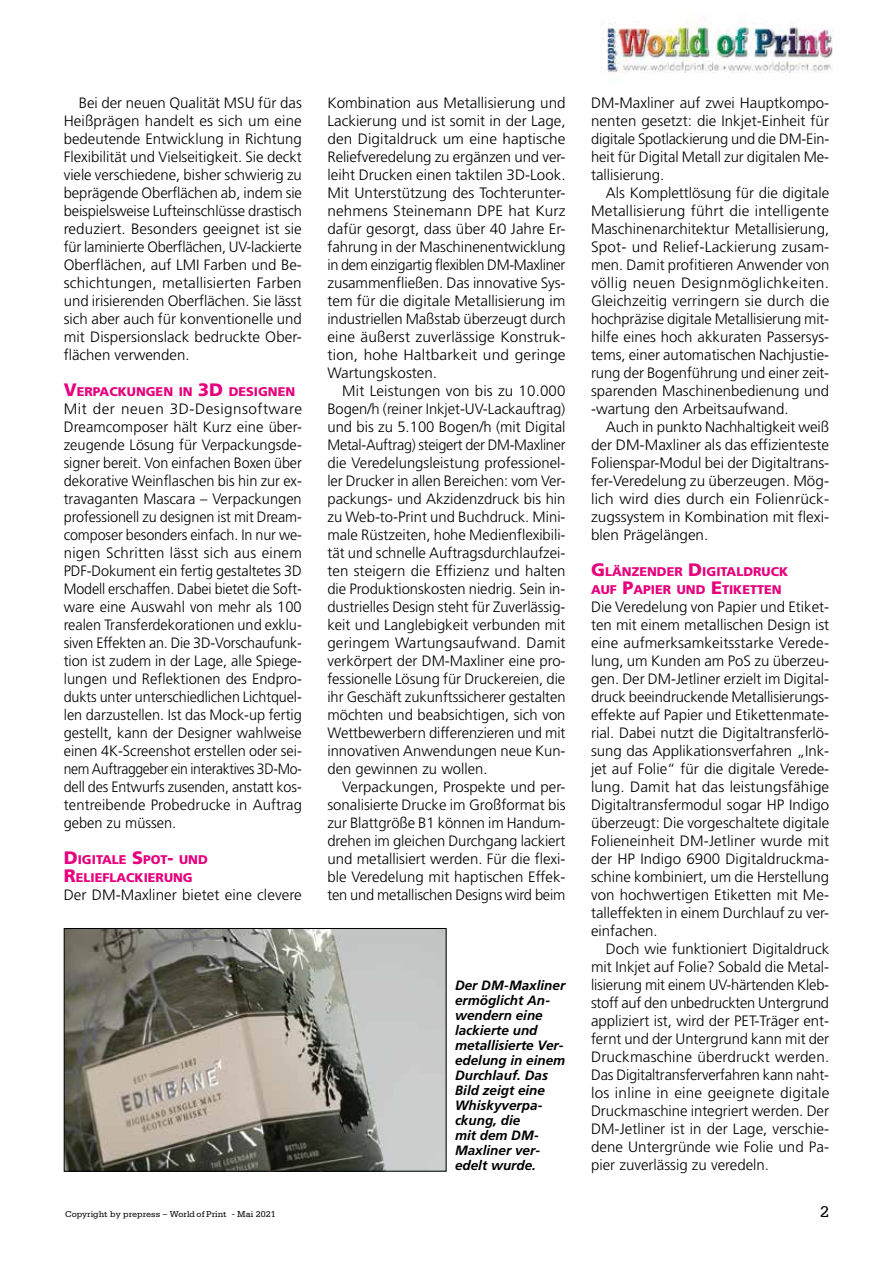
<style>
.page{position:relative;width:893px;height:1263px;background:#fff}
.page>*{position:absolute;margin:0;border:0;box-sizing:border-box;transform-origin:0 0}
.t1{font:16.5px "Serifa";color:#000}
.t2{font:300 15px/18px "Frutiger";color:#000;text-align:justify}
.t3{font:italic 700 13.5px/15px "Frutiger";color:#000}
.t4{font:900 12.6px/18px "Frutiger";color:#e6007d}
.t5{font:9px "Serifa";color:#000}
.s1{font-size:18px}
</style>
<div class="page">
<img style="left:66px;top:930px;width:378px;height:239px">
<div style="left:64px;top:928px;width:382px;height:243px;border:1px solid #000"></div>
<img style="left:602px;top:13px;width:231px;height:68px">
<p class="t2" style="left:64px;top:94px;width:240px;text-indent:15px">Bei der neuen Qualität MSU für das Heißprägen handelt es sich um eine bedeutende Entwicklung in Richtung Flexibilität und Vielseitigkeit. Sie deckt viele verschiedene, bisher schwierig zu beprägende Oberflächen ab, indem sie beispielsweise Lufteinschlüsse drastisch reduziert. Besonders geeignet ist sie für laminierte Oberflächen, UV-lackierte Oberflächen, auf LMI Farben und Be&shy;schichtungen, metallisierten Farben und irisierenden Oberflächen. Sie lässt sich aber auch für konventionelle und mit Dispersionslack bedruckte Ober&shy;flächen verwenden.</p>
<p class="t4" style="left:64px;top:382px;width:233px"><span class="s1">V</span>ERPACKUNGEN IN <span class="s1">3D</span> DESIGNEN</p>
<p class="t2" style="left:64px;top:400px;width:240px">Mit der neuen 3D-Designsoftware Dreamcomposer hält Kurz eine über&shy;zeugende Lösung für Verpackungsde&shy;signer bereit. Von einfachen Boxen über dekorative Weinflaschen bis hin zur ex&shy;travaganten Mascara – Verpackungen professionell zu designen ist mit Dream&shy;composer besonders einfach. In nur we&shy;nigen Schritten lässt sich aus einem PDF-Dokument ein fertig gestaltetes 3D Modell erschaffen. Dabei bietet die Soft&shy;ware eine Auswahl von mehr als 100 realen Transferdekorationen und exklu&shy;siven Effekten an. Die 3D-Vorschaufunk&shy;tion ist zudem in der Lage, alle Spiege&shy;lungen und Reflektionen des Endpro&shy;dukts unter unterschiedlichen Lichtquel&shy;len darzustellen. Ist das Mock-up fertig gestellt, kann der Designer wahlweise einen 4K-Screenshot erstellen oder sei&shy;nem Auftraggeber ein interaktives 3D-Mo&shy;dell des Entwurfs zusenden, anstatt kos&shy;tentreibende Probedrucke in Auftrag geben zu müssen.</p>
<p class="t4" style="left:64px;top:850px;width:144px"><span class="s1">D</span>IGITALE <span class="s1">S</span>POT<span class="s1">-</span> UND<br><span class="s1">R</span>ELIEFLACKIERUNG</p>
<p class="t2" style="left:64px;top:886px;width:240px">Der DM-Maxliner bietet eine clevere</p>
<p class="t2" style="left:327px;top:94px;width:240px">Kombination aus Metallisierung und Lackierung und ist somit in der Lage, den Digitaldruck um eine haptische Reliefveredelung zu ergänzen und ver&shy;leiht Drucken einen taktilen 3D-Look.<br>Mit Unterstützung des Tochterunter&shy;nehmens Steinemann DPE hat Kurz dafür gesorgt, dass über 40 Jahre Er&shy;fahrung in der Maschinenentwicklung in dem einzigartig flexiblen DM-Maxliner zusammenfließen. Das innovative Sys&shy;tem für die digitale Metallisierung im industriellen Maßstab überzeugt durch eine äußerst zuverlässige Konstruk&shy;tion, hohe Haltbarkeit und geringe Wartungskosten.</p>
<p class="t2" style="left:327px;top:382px;width:240px;text-indent:15px">Mit Leistungen von bis zu 10.000<br>Bogen/h (reiner Inkjet-UV-Lackauftrag) und bis zu 5.100 Bogen/h (mit Digital Metal-Auftrag) steigert der DM-Maxliner die Veredelungsleistung professionel&shy;ler Drucker in allen Bereichen: vom Ver&shy;packungs- und Akzidenzdruck bis hin zu Web-to-Print und Buchdruck. Mini&shy;male Rüstzeiten, hohe Medienflexibili&shy;tät und schnelle Auftragsdurchlaufzei&shy;ten steigern die Effizienz und halten die Produktionskosten niedrig. Sein in&shy;dustrielles Design steht für Zuverlässig&shy;keit und Langlebigkeit verbunden mit geringem Wartungsaufwand. Damit verkörpert der DM-Maxliner eine pro&shy;fessionelle Lösung für Druckereien, die ihr Geschäft zukunftssicherer gestalten möchten und beabsichtigen, sich von Wettbewerbern differenzieren und mit innovativen Anwendungen neue Kun&shy;den gewinnen zu wollen.</p>
<p class="t2" style="left:327px;top:778px;width:240px;text-indent:15px">Verpackungen, Prospekte und per&shy;sonalisierte Drucke im Großformat bis zur Blattgröße B1 können im Handum&shy;drehen im gleichen Durchgang lackiert und metallisiert werden. Für die flexi&shy;ble Veredelung mit haptischen Effek&shy;ten und metallischen Designs wird beim</p>
<p class="t3" style="left:455px;top:978px;width:112px">Der DM-Maxliner ermöglicht An&shy;wendern eine lackierte und metallisierte Ver&shy;edelung in einem<br>Durchlauf. Das<br>Bild zeigt eine<br>Whiskyverpa&shy;ckung, die<br>mit dem DM-<br>Maxliner ver&shy;edelt wurde.</p>
<p class="t2" style="left:591px;top:94px;width:240px">DM-Maxliner auf zwei Hauptkompo&shy;nenten gesetzt: die Inkjet-Einheit für digitale Spotlackierung und die DM-Ein&shy;heit für Digital Metall zur digitalen Me&shy;tallisierung.</p>
<p class="t2" style="left:591px;top:184px;width:240px;text-indent:15px">Als Komplettlösung für die digitale Metallisierung führt die intelligente Maschinenarchitektur Metallisierung, Spot- und Relief-Lackierung zusam&shy;men. Damit profitieren Anwender von völlig neuen Designmöglichkeiten.<br>Gleichzeitig verringern sie durch die hochpräzise digitale Metallisierung mit&shy;hilfe eines hoch akkuraten Passersys&shy;tems, einer automatischen Nachjustie&shy;rung der Bogenführung und einer zeit&shy;sparenden Maschinenbedienung und -wartung den Arbeitsaufwand.</p>
<p class="t2" style="left:591px;top:418px;width:240px;text-indent:15px">Auch in punkto Nachhaltigkeit weiß der DM-Maxliner als das effizienteste Folienspar-Modul bei der Digitaltrans&shy;fer-Veredelung zu überzeugen. Mög&shy;lich wird dies durch ein Folienrück&shy;zugssystem in Kombination mit flexi&shy;blen Prägelängen.</p>
<p class="t4" style="left:591px;top:562px;width:199px"><span class="s1">G</span>LÄNZENDER <span class="s1">D</span>IGITALDRUCK<br>AUF <span class="s1">P</span>APIER UND <span class="s1">E</span>TIKETTEN</p>
<p class="t2" style="left:591px;top:598px;width:240px">Die Veredelung von Papier und Etiket&shy;ten mit einem metallischen Design ist eine aufmerksamkeitsstarke Verede&shy;lung, um Kunden am PoS zu überzeu&shy;gen. Der DM-Jetliner erzielt im Digital&shy;druck beeindruckende Metallisierungs&shy;effekte auf Papier und Etikettenmate&shy;rial. Dabei nutzt die Digitaltransferlö&shy;sung das Applikationsverfahren „Ink&shy;jet auf Folie“ für die digitale Verede&shy;lung. Damit hat das leistungsfähige Digitaltransfermodul sogar HP Indigo überzeugt: Die vorgeschaltete digitale Folieneinheit DM-Jetliner wurde mit der HP Indigo 6900 Digitaldruckma&shy;schine kombiniert, um die Herstellung von hochwertigen Etiketten mit Me&shy;talleffekten in einem Durchlauf zu ver&shy;einfachen.</p>
<p class="t2" style="left:591px;top:940px;width:240px;text-indent:15px">Doch wie funktioniert Digitaldruck mit Inkjet auf Folie? Sobald die Metal&shy;lisierung mit einem UV-härtenden Kleb&shy;stoff auf den unbedruckten Untergrund appliziert ist, wird der PET-Träger ent&shy;fernt und der Untergrund kann mit der Druckmaschine überdruckt werden.<br>Das Digitaltransferverfahren kann naht&shy;los inline in eine geeignete digitale Druckmaschine integriert werden. Der DM-Jetliner ist in der Lage, verschie&shy;dene Untergründe wie Folie und Pa&shy;pier zuverlässig zu veredeln.</p>
<p class="t5" style="left:65px;top:1209px;width:212px">Copyright by prepress – World of Print - Mai 2021</p>
<p class="t1" style="left:820px;top:1202px;width:11px">2</p>
</div>
